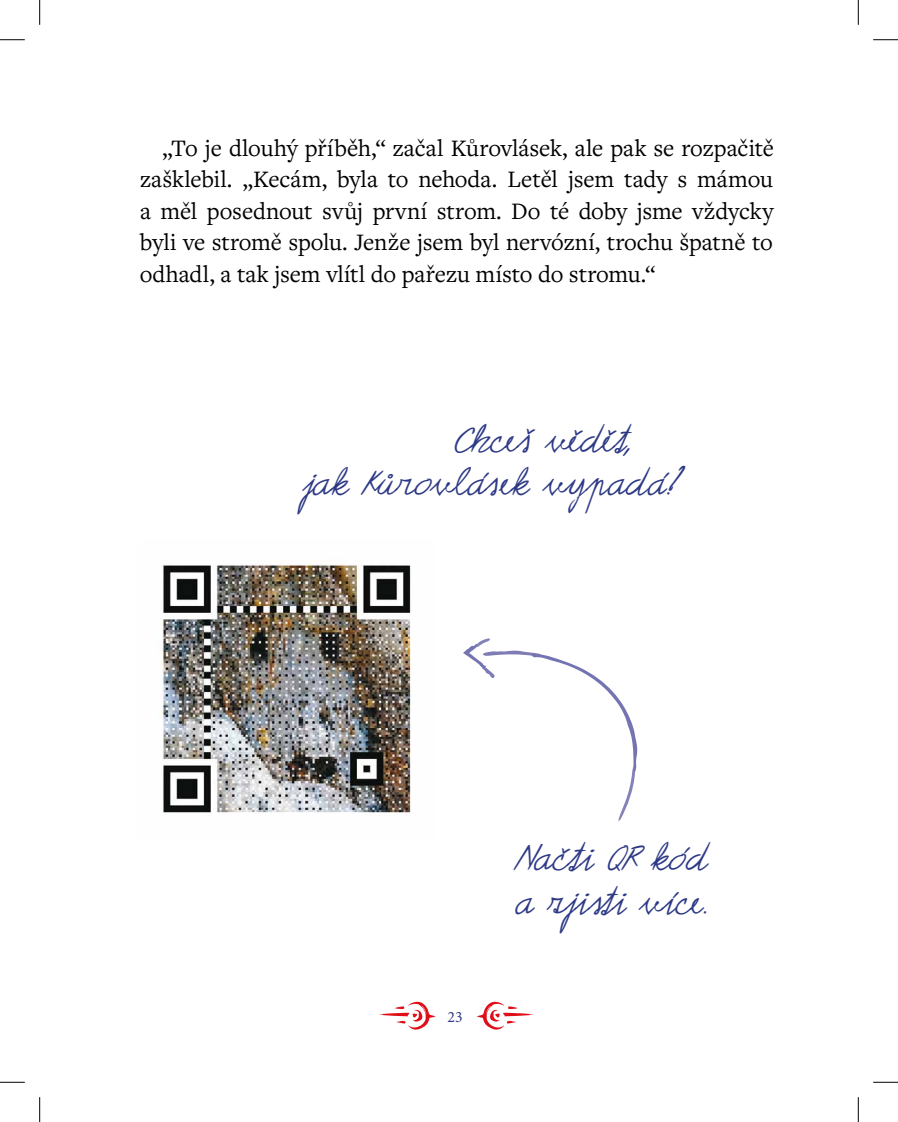
<style>
.page{position:relative;width:898px;height:1122px;background:#fff}
.page>*{position:absolute;margin:0;border:0;box-sizing:border-box;transform-origin:0 0}
.t1{font:600 36.23px/43.4px "JDK Okunrin";color:#2d3985}
.t2{font:24.5px/31.5px "Freight Text Pro";letter-spacing:-.005em;color:#000;text-align:justify}
.t3{font:15.75px "Minion Pro";color:#2d3985}
</style>
<div class="page">
<img style="left:162px;top:561px;width:249px;height:252px">
<svg style="left:463px;top:638px;width:175px;height:183px"></svg>
<svg style="left:477px;top:1001px;width:56px;height:28px"></svg>
<svg style="left:379px;top:1001px;width:57px;height:28px"></svg>
<svg style="left:0;top:39px;width:25px;height:1px"></svg>
<svg style="left:873px;top:39px;width:25px;height:1px"></svg>
<svg style="left:0;top:1081px;width:25px;height:1px"></svg>
<svg style="left:873px;top:1081px;width:25px;height:1px"></svg>
<svg style="left:39px;top:0;width:1px;height:25px"></svg>
<svg style="left:39px;top:1097px;width:1px;height:24px"></svg>
<svg style="left:858px;top:0;width:1px;height:25px"></svg>
<svg style="left:858px;top:1097px;width:1px;height:24px"></svg>
<p class="t2" style="left:140px;top:131px;width:636px;text-indent:22px">„To je dlouhý příběh,“ začal Kůrovlásek, ale pak se rozpačitě zašklebil. „Kecám, byla to nehoda. Letěl jsem tady s mámou a měl posednout svůj první strom. Do té doby jsme vždycky byli ve stromě spolu. Jenže jsem byl nervózní, trochu špatně to odhadl, a tak jsem vlítl do pařezu místo do stromu.“</p>
<h1 class="t1" style="left:303px;top:416px;width:373px;text-indent:152px">Chceš vědět, jak Kůrovlásek vypadá?</h1>
<p class="t3" style="left:448px;top:1005px;width:17px">23</p>
<h1 class="t1" style="left:514px;top:834px;width:194px">Načti QR kód a zjisti více.</h1>
</div>
